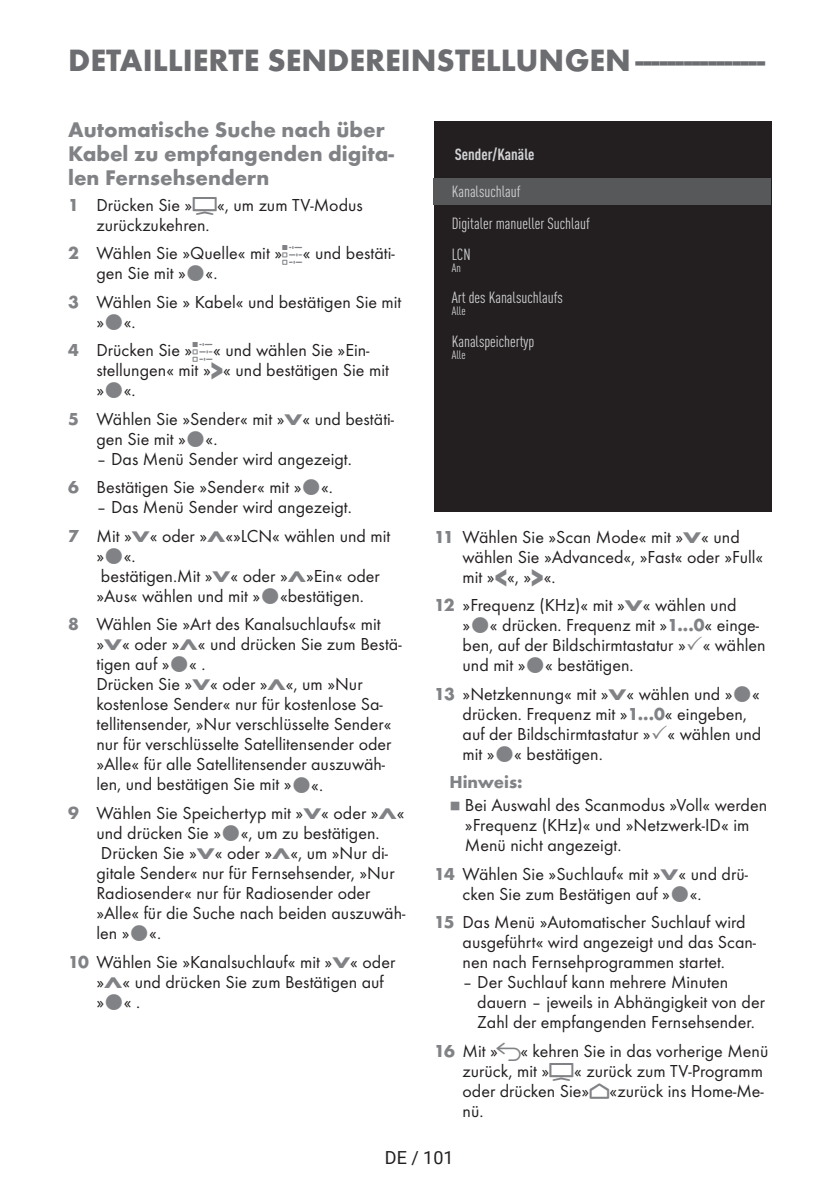
<style>
.page{position:relative;width:840px;height:1191px;background:#fff}
.page>*{position:absolute;margin:0;border:0;box-sizing:border-box;transform-origin:0 0}
.t1{font:700 32px "Futura TOT";color:#6c6d70}
.t2{font:700 22px/24px "Futura TOT";color:#808285}
.t3{font:18px/20px "Futura TOT Boo";color:#231f20}
.t4{font:700 18px "Futura TOT";color:#808285}
.t5{font:18px "Roboto";color:#231f20}
.t6{font:condensed 16px/31.4px "DIN Pro";color:#d1d2d4}
.t7{font:700 condensed 16px "DIN Pro";color:#d1d2d4}
.t8{font:condensed 12px "DIN Pro";color:#d1d2d4}
.t9{font:8px "Grund Son Se";color:#808285}
.s1{font-family:"Futura TOT";font-weight:700;color:#808285}
.s2{font-family:"Arcelik TS9 Android";font-size:32px;color:#808285}
.s3{font-family:"Arcelik TS9 Android";font-size:24px;color:#808285}
.s4{font-family:"Futura TOT";font-weight:700;font-size:27.2px;color:#808285}
.s5{font-family:"Futura TOT";font-weight:700;font-size:16px;color:#808285}
.s6{font-family:"Arcelik TS9 Android";font-size:20px;color:#808285}
</style>
<div class="page">
<div style="left:434px;top:121px;width:337px;height:391px;background:#231f20"></div>
<div style="left:433px;top:178px;width:337px;height:27px;background:#57585a"></div>
<h1 class="t1" style="left:68px;top:40px;width:698px">DETAILLIERTE SENDEREINSTELLUNGEN-----------------</h1>
<p class="t2" style="left:68px;top:117px;width:327px">Automatische Suche nach über<br>Kabel zu empfangenden digita&shy;len Fernsehsendern</p>
<p class="t3" style="left:96px;top:195px;width:268px;text-indent:-28px"><span class="s1">1</span> Drücken Sie »<span class="s2">H</span>«, um zum TV-Modus zurückzukehren.</p>
<p class="t3" style="left:96px;top:243px;width:299px;text-indent:-28px"><span class="s1">2</span> Wählen Sie »Quelle« mit »<span class="s3">q</span>« und bestäti&shy;gen Sie mit » «.</p>
<p class="t3" style="left:96px;top:292px;width:306px;text-indent:-28px"><span class="s1">3</span> Wählen Sie » Kabel« und bestätigen Sie mit » «.</p>
<p class="t3" style="left:96px;top:340px;width:294px;text-indent:-28px"><span class="s1">4</span> Drücken Sie »<span class="s3">q</span>« und wählen Sie »Ein&shy;stellungen« mit »<span class="s4">&gt;</span>« und bestätigen Sie mit » «.</p>
<p class="t3" style="left:96px;top:409px;width:299px;text-indent:-28px"><span class="s1">5</span> Wählen Sie »Sender« mit »<span class="s5">V</span>« und bestäti&shy;gen Sie mit » «.</p>
<p class="t3" style="left:68px;top:444px;width:285px;line-height:28.6px;text-indent:28px">– Das Menü Sender wird angezeigt.<br><span class="s1">6</span> Bestätigen Sie »Sender« mit » «.</p>
<p class="t3" style="left:68px;top:493px;width:323px;line-height:28.6px;text-align:center">– Das Menü Sender wird angezeigt.<br><span class="s1">7</span> Mit »<span class="s5">V</span>« oder »<span class="s5">Λ</span>«»LCN« wählen und mit</p>
<p class="t3" style="left:96px;top:546px;width:285px">» «.<br>bestätigen.Mit »<span class="s5">V</span>« oder »<span class="s5">Λ</span>»Ein« oder »Aus« wählen und mit » «bestätigen.</p>
<p class="t3" style="left:96px;top:614px;width:306px;text-indent:-28px"><span class="s1">8</span> Wählen Sie »Art des Kanalsuchlaufs« mit »<span class="s5">V</span>« oder »<span class="s5">Λ</span>« und drücken Sie zum Bestä&shy;tigen auf » « .<br>Drücken Sie »<span class="s5">V</span>« oder »<span class="s5">Λ</span>«, um »Nur kostenlose Sender« nur für kostenlose Sa&shy;tellitensender, »Nur verschlüsselte Sender« nur für verschlüsselte Satellitensender oder »Alle« für alle Satellitensender auszuwäh&shy;len, und bestätigen Sie mit » «.</p>
<p class="t3" style="left:96px;top:803px;width:310px;text-indent:-28px"><span class="s1">9</span> Wählen Sie Speichertyp mit »<span class="s5">V</span>« oder »<span class="s5">Λ</span>« und drücken Sie » «, um zu bestätigen.<br>Drücken Sie »<span class="s5">V</span>« oder »<span class="s5">Λ</span>«, um »Nur di&shy;gitale Sender« nur für Fernsehsender, »Nur Radiosender« nur für Radiosender oder »Alle« für die Suche nach beiden auszuwäh&shy;len » «.</p>
<p class="t3" style="left:96px;top:951px;width:300px;text-indent:-28px"><span class="s1">10</span> Wählen Sie »Kanalsuchlauf« mit »<span class="s5">V</span>« oder »<span class="s5">Λ</span>« und drücken Sie zum Bestätigen auf » «.</p>
<p class="t7" style="left:454px;top:143px;width:81px">Sender/Kanäle</p>
<p class="t6" style="left:451px;top:175px;width:140px">Kanalsuchlauf<br>Digitaler manueller Suchlauf<br>LCN</p>
<p class="t8" style="left:451px;top:259px;width:11px">An</p>
<p class="t6" style="left:451px;top:281px;width:112px">Art des Kanalsuchlaufs</p>
<p class="t8" style="left:451px;top:302px;width:15px">Alle</p>
<p class="t6" style="left:451px;top:324px;width:84px">Kanalspeichertyp</p>
<p class="t8" style="left:451px;top:346px;width:15px">Alle</p>
<p class="t3" style="left:462px;top:526px;width:302px;text-indent:-28px"><span class="s1">11</span> Wählen Sie »Scan Mode« mit »<span class="s5">V</span>« und wählen Sie »Advanced«, »Fast« oder »Full« mit »<span class="s4">&lt;</span>«, »<span class="s4">&gt;</span>«.</p>
<p class="t3" style="left:462px;top:595px;width:304px;text-indent:-28px"><span class="s1">12</span> »Frequenz (KHz)« mit »<span class="s5">V</span>« wählen und<br>» « drücken. Frequenz mit »<span class="s1">1...0</span>« einge&shy;ben, auf der Bildschirmtastatur » « wählen und mit » « bestätigen.</p>
<p class="t3" style="left:462px;top:683px;width:300px;text-indent:-28px"><span class="s1">13</span> »Netzkennung« mit »<span class="s5">V</span>« wählen und » « drücken. Frequenz mit »<span class="s1">1...0</span>« eingeben, auf der Bildschirmtastatur » « wählen und mit » « bestätigen.</p>
<p class="t4" style="left:449px;top:771px;width:75px">Hinweis:</p>
<p class="t9" style="left:449px;top:802px;width:13px">7</p>
<p class="t3" style="left:464px;top:795px;width:303px">Bei Auswahl des Scanmodus »Voll« werden »Frequenz (KHz)« und »Netzwerk-ID« im<br>Menü nicht angezeigt.</p>
<p class="t3" style="left:462px;top:863px;width:287px;text-indent:-28px"><span class="s1">14</span> Wählen Sie »Suchlauf« mit »<span class="s5">V</span>« und drü&shy;cken Sie zum Bestätigen auf » «.</p>
<p class="t3" style="left:462px;top:912px;width:295px;text-indent:-28px"><span class="s1">15</span> Das Menü »Automatischer Suchlauf wird ausgeführt« wird angezeigt und das Scan&shy;nen nach Fernsehprogrammen startet.</p>
<p class="t3" style="left:477px;top:972px;width:289px;text-indent:-15px">– Der Suchlauf kann mehrere Minuten dauern – jeweils in Abhängigkeit von der<br>Zahl der empfangenden Fernsehsender.</p>
<p class="t3" style="left:462px;top:1040px;width:307px;text-indent:-28px"><span class="s1">16</span> Mit » <span class="s6">r</span>« kehren Sie in das vorherige Menü zurück, mit »<span class="s2">H</span>« zurück zum TV-Programm oder drücken Sie»<span class="s3">p</span>«zurück ins Home-Me&shy;nü.</p>
<p class="t5" style="left:384px;top:1144px;width:70px">DE / 101</p>
</div>
